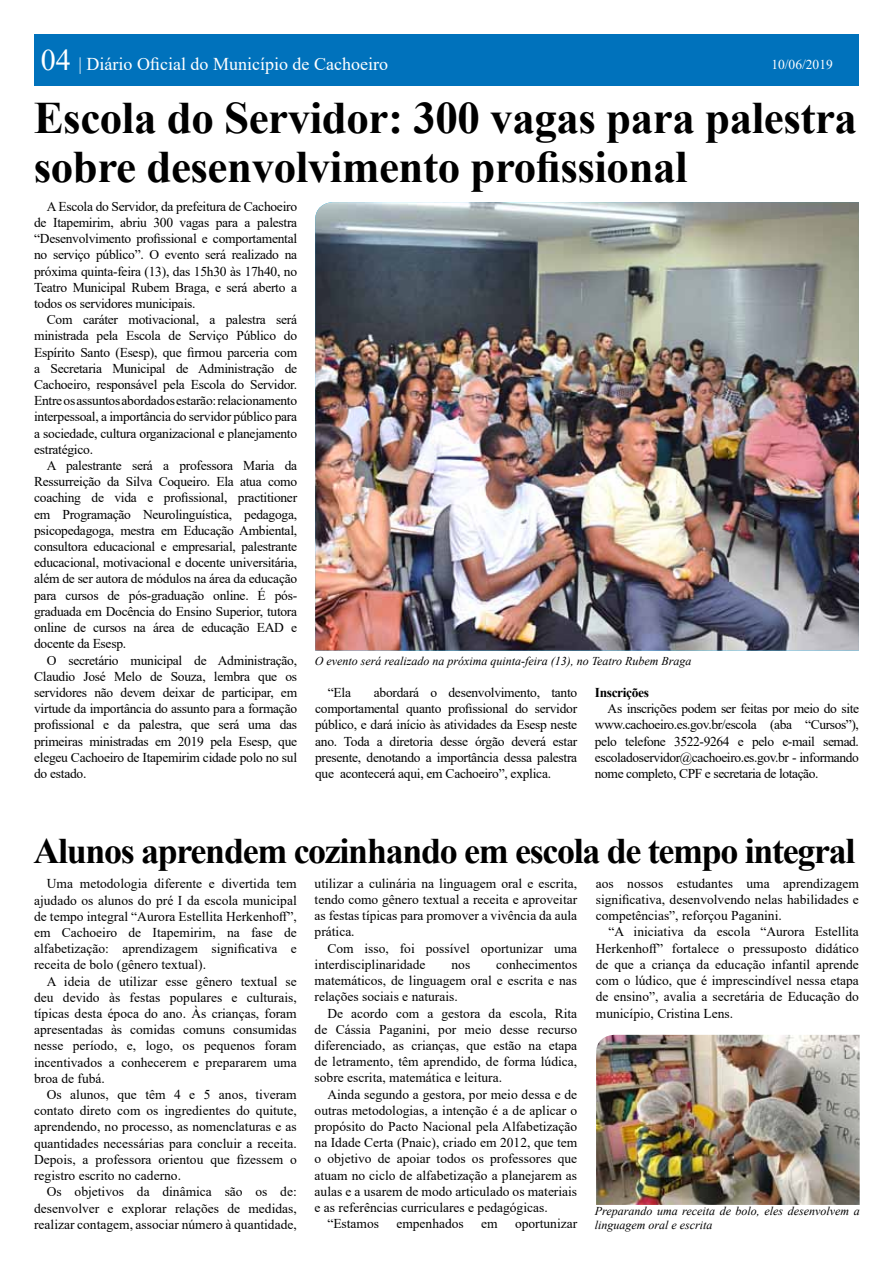
<style>
.page{position:relative;width:893px;height:1263px;background:#fff}
.page>*{position:absolute;margin:0;border:0;box-sizing:border-box;transform-origin:0 0}
.t1{font:700 45px/49.5px "Times New Roman";letter-spacing:-.01em;color:#000}
.t2{font:700 36px "Times New Roman";letter-spacing:-.035em;color:#000}
.t3{font:18px "Times New Roman";color:#fff}
.t4{font:13.5px/16.2px "Times New Roman";color:#000;text-align:justify}
.t5{font:13.5px "Times New Roman";color:#fff}
.t6{font:700 13.5px "Times New Roman";letter-spacing:-.03em;color:#000}
.t7{font:italic 12px/14.4px "Times New Roman";color:#000}
.s1{font-size:30px}
</style>
<div class="page">
<img style="left:315px;top:202px;width:544px;height:449px">
<div style="left:34px;top:34px;width:824px;height:52px;background:#0072bc"></div>
<img style="left:596px;top:1035px;width:264px;height:170px">
<h3 class="t3" style="left:41px;top:51px;width:349px"><span class="s1">04</span> | Diário Oficial do Município de Cachoeiro</h3>
<p class="t5" style="left:771px;top:54px;width:63px">10/06/2019</p>
<h1 class="t1" style="left:34px;top:91px;width:825px">Escola do Servidor: 300 vagas para palestra sobre desenvolvimento profissional</h1>
<p class="t4" style="left:34px;top:198px;width:265px;text-indent:13px">A Escola do Servidor, da prefeitura de Cachoeiro de Itapemirim, abriu 300 vagas para a palestra “Desenvolvimento profissional e comportamental no serviço público”. O evento será realizado na próxima quinta-feira (13), das 15h30 às 17h40, no Teatro Municipal Rubem Braga, e será aberto a todos os servidores municipais.</p>
<p class="t4" style="left:34px;top:311px;width:265px;text-indent:13px">Com caráter motivacional, a palestra será ministrada pela Escola de Serviço Público do Espírito Santo (Esesp), que firmou parceria com a Secretaria Municipal de Administração de Cachoeiro, responsável pela Escola do Servidor.<br>Entre os assuntos abordados estarão: relacionamento interpessoal, a importância do servidor público para a sociedade, cultura organizacional e planejamento estratégico.</p>
<p class="t4" style="left:34px;top:457px;width:265px;text-indent:13px">A palestrante será a professora Maria da Ressurreição da Silva Coqueiro. Ela atua como coaching de vida e profissional, practitioner em Programação Neurolinguística, pedagoga, psicopedagoga, mestra em Educação Ambiental, consultora educacional e empresarial, palestrante educacional, motivacional e docente universitária, além de ser autora de módulos na área da educação para cursos de pós-graduação online. É pós&shy;graduada em Docência do Ensino Superior, tutora online de cursos na área de educação EAD e docente da Esesp.</p>
<p class="t4" style="left:34px;top:651px;width:265px;text-indent:13px">O secretário municipal de Administração, Claudio José Melo de Souza, lembra que os servidores não devem deixar de participar, em virtude da importância do assunto para a formação profissional e da palestra, que será uma das primeiras ministradas em 2019 pela Esesp, que elegeu Cachoeiro de Itapemirim cidade polo no sul do estado.</p>
<p class="t7" style="left:315px;top:653px;width:378px">O evento será realizado na próxima quinta-feira (13), no Teatro Rubem Braga</p>
<p class="t4" style="left:315px;top:684px;width:264px;text-indent:59px">abordará o desenvolvimento, tanto comportamental quanto profissional do servidor público, e dará início às atividades da Esesp neste ano. Toda a diretoria desse órgão deverá estar presente, denotando a importância dessa palestra que acontecerá aqui, em Cachoeiro”, explica.</p>
<p class="t6" style="left:595px;top:683px;width:56px">Inscrições</p>
<p class="t4" style="left:328px;top:684px;width:25px">“Ela</p>
<p class="t4" style="left:595px;top:700px;width:266px;text-indent:13px">As inscrições podem ser feitas por meio do site www.cachoeiro.es.gov.br/escola (aba “Cursos”), pelo telefone 3522-9264 e pelo e-mail semad. escoladoservidor@cachoeiro.es.gov.br - informando nome completo, CPF e secretaria de lotação.</p>
<h2 class="t2" style="left:34px;top:825px;width:823px">Alunos aprendem cozinhando em escola de tempo integral</h2>
<p class="t4" style="left:34px;top:875px;width:264px;text-indent:13px">Uma metodologia diferente e divertida tem ajudado os alunos do pré I da escola municipal de tempo integral “Aurora Estellita Herkenhoff”, em Cachoeiro de Itapemirim, na fase de alfabetização: aprendizagem significativa e receita de bolo (gênero textual).</p>
<p class="t4" style="left:34px;top:972px;width:264px;text-indent:13px">A ideia de utilizar esse gênero textual se deu devido às festas populares e culturais, típicas desta época do ano. Às crianças, foram apresentadas às comidas comuns consumidas nesse período, e, logo, os pequenos foram incentivados a conhecerem e prepararem uma broa de fubá.</p>
<p class="t4" style="left:34px;top:1086px;width:264px;text-indent:13px">Os alunos, que têm 4 e 5 anos, tiveram contato direto com os ingredientes do quitute, aprendendo, no processo, as nomenclaturas e as quantidades necessárias para concluir a receita.<br>Depois, a professora orientou que fizessem o registro escrito no caderno.</p>
<p class="t4" style="left:34px;top:1183px;width:264px;text-indent:13px">Os objetivos da dinâmica são os de: desenvolver e explorar relações de medidas, realizar contagem, associar número à quantidade,</p>
<p class="t4" style="left:315px;top:875px;width:264px">utilizar a culinária na linguagem oral e escrita, tendo como gênero textual a receita e aproveitar as festas típicas para promover a vivência da aula prática.</p>
<p class="t4" style="left:315px;top:940px;width:264px;text-indent:13px">Com isso, foi possível oportunizar uma interdisciplinaridade</p>
<p class="t4" style="left:596px;top:875px;width:265px">aos nossos estudantes uma aprendizagem significativa, desenvolvendo nelas habilidades e competências”, reforçou Paganini.</p>
<p class="t4" style="left:596px;top:923px;width:265px;text-indent:13px">“A iniciativa da escola “Aurora Estellita Herkenhoff” fortalece o pressuposto didático de que a criança da educação infantil aprende com o lúdico, que é imprescindível nessa etapa de ensino”, avalia a secretária de Educação do município, Cristina Lens.</p>
<p class="t4" style="left:315px;top:956px;width:264px;text-indent:182px">conhecimentos matemáticos, de linguagem oral e escrita e nas relações sociais e naturais.</p>
<p class="t4" style="left:315px;top:1004px;width:264px;text-indent:13px">De acordo com a gestora da escola, Rita de Cássia Paganini, por meio desse recurso diferenciado, as crianças, que estão na etapa de letramento, têm aprendido, de forma lúdica, sobre escrita, matemática e leitura.</p>
<p class="t4" style="left:327px;top:1085px;width:251px">Ainda segundo a gestora, por meio dessa e de</p>
<p class="t4" style="left:315px;top:1102px;width:264px">outras metodologias, a intenção é a de aplicar o</p>
<p class="t4" style="left:315px;top:1118px;width:264px">propósito do Pacto Nacional pela Alfabetização</p>
<p class="t4" style="left:315px;top:1134px;width:264px">na Idade Certa (Pnaic), criado em 2012, que tem</p>
<p class="t4" style="left:315px;top:1150px;width:264px">o objetivo de apoiar todos os professores que</p>
<p class="t4" style="left:315px;top:1166px;width:264px">atuam no ciclo de alfabetização a planejarem as</p>
<p class="t4" style="left:315px;top:1183px;width:264px">aulas e a usarem de modo articulado os materiais</p>
<p class="t4" style="left:315px;top:1199px;width:235px">e as referências curriculares e pedagógicas.</p>
<p class="t4" style="left:327px;top:1215px;width:53px">“Estamos</p>
<p class="t4" style="left:396px;top:1215px;width:69px">empenhados</p>
<p class="t4" style="left:481px;top:1215px;width:18px">em</p>
<p class="t4" style="left:515px;top:1215px;width:64px">oportunizar</p>
<p class="t4" style="left:451px;top:956px;width:20px">nos</p>
<p class="t7" style="left:595px;top:1203px;width:266px">Preparando uma receita de bolo, eles desenvolvem a linguagem oral e escrita</p>
</div>
